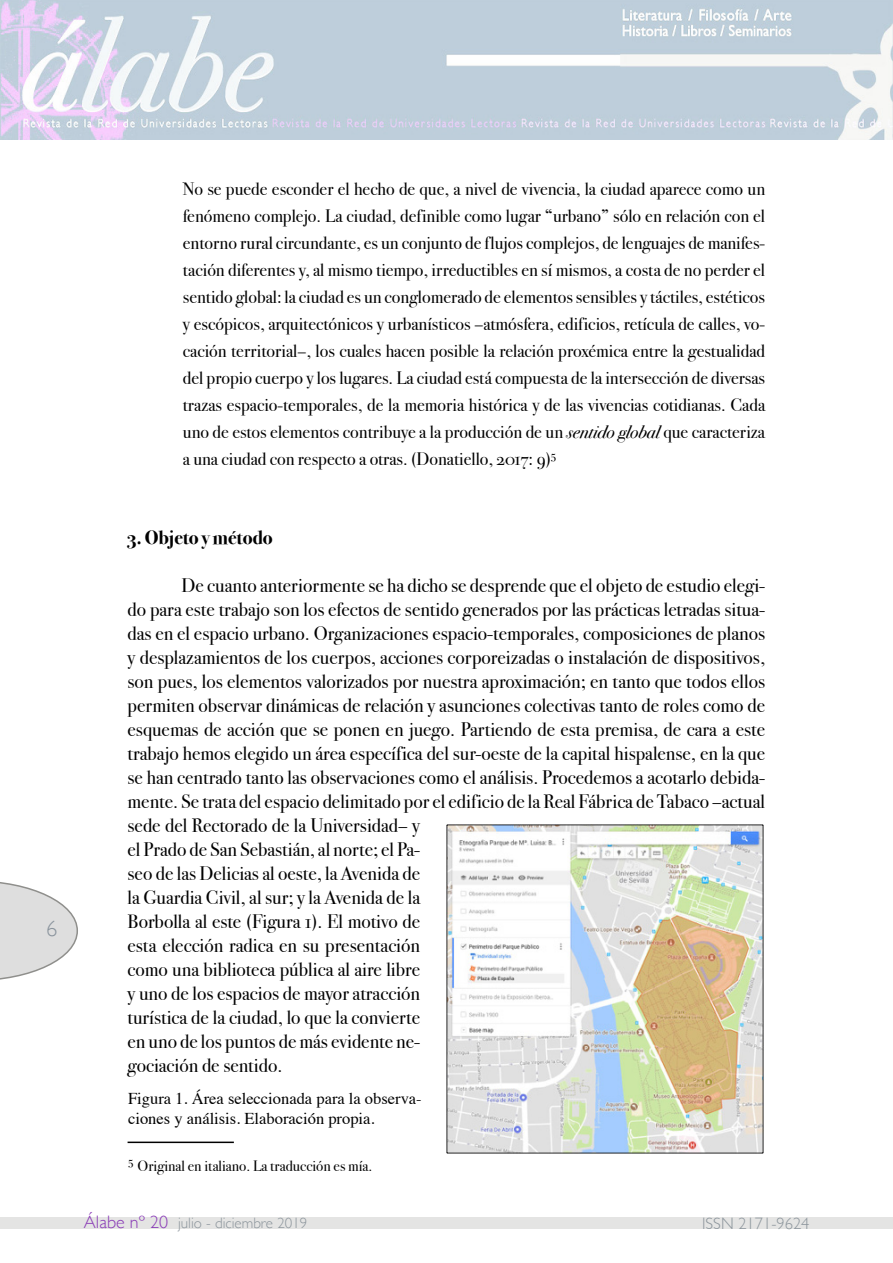
<style>
.page{position:relative;width:893px;height:1263px;background:#fff}
.page>*{position:absolute;margin:0;border:0;box-sizing:border-box;transform-origin:0 0}
.t1{font:300 22.5px "Gill Sans";color:#8a949d}
.t2{font:19.5px/24px "Bodoni Svty Two OSITCTT Book";color:#000}
.t3{font:19.5px "Bodoni Svty Two OSITCTT Bold";color:#000}
.t4{font:18px/27px "Bodoni Svty Two OSITCTT Book";color:#000;text-align:justify}
.t5{font:16.5px/19.8px "Times";color:#000}
.t6{font:300 16.5px "Gill Sans";color:#8c959c}
.t7{font:15px "Bodoni Svty Two OSITCTT Book";color:#000}
.t8{font:300 15px "Gill Sans";color:#8c959c}
.s1{font-family:"Bodoni Svty Two OSITCTT Book It"}
.s2{font-size:18px;color:#893ab6}
</style>
<div class="page">
<svg style="left:0;top:882px;width:78px;height:98px"></svg>
<div style="left:0;top:1218px;width:893px;height:11px;background:#e4e4e3"></div>
<img style="left:0;top:0;width:893px;height:139px">
<hr style="left:128px;top:1141px;width:106px;height:2px;background:#000">
<img style="left:447px;top:824px;width:316px;height:329px">
<p class="t1" style="left:46px;top:911px;width:13px">6</p>
<p class="t4" style="left:183px;top:176px;width:584px">No se puede esconder el hecho de que, a nivel de vivencia, la ciudad aparece como un fenómeno complejo. La ciudad, definible como lugar “urbano” sólo en relación con el entorno rural circundante, es un conjunto de flujos complejos, de lenguajes de manifes&shy;tación diferentes y, al mismo tiempo, irreductibles en sí mismos, a costa de no perder el sentido global: la ciudad es un conglomerado de elementos sensibles y táctiles, estéticos y escópicos, arquitectónicos y urbanísticos –atmósfera, edificios, retícula de calles, vo&shy;cación territorial–, los cuales hacen posible la relación proxémica entre la gestualidad del propio cuerpo y los lugares. La ciudad está compuesta de la intersección de diversas trazas espacio-temporales, de la memoria histórica y de las vivencias cotidianas. Cada uno de estos elementos contribuye a la producción de un <span class="s1">sentido global</span> que caracteriza a una ciudad con respecto a otras. (Donatiello, 2017: 9)<sup>5</sup></p>
<p class="t3" style="left:128px;top:525px;width:147px">3. Objeto y método</p>
<p class="t2" style="left:128px;top:573px;width:639px;text-indent:54px">De cuanto anteriormente se ha dicho se desprende que el objeto de estudio elegi&shy;do para este trabajo son los efectos de sentido generados por las prácticas letradas situa&shy;das en el espacio urbano. Organizaciones espacio-temporales, composiciones de planos y desplazamientos de los cuerpos, acciones corporeizadas o instalación de dispositivos, son pues, los elementos valorizados por nuestra aproximación; en tanto que todos ellos permiten observar dinámicas de relación y asunciones colectivas tanto de roles como de esquemas de acción que se ponen en juego. Partiendo de esta premisa, de cara a este trabajo hemos elegido un área específica del sur-oeste de la capital hispalense, en la que se han centrado tanto las observaciones como el análisis. Procedemos a acotarlo debida&shy;mente. Se trata del espacio delimitado por el edificio de la Real Fábrica de Tabaco –actual sede del Rectorado de la Universidad– y<br>el Prado de San Sebastián, al norte; el Pa-<br>seo de las Delicias al oeste, la Avenida de<br>la Guardia Civil, al sur; y la Avenida de la<br>Borbolla al este (Figura 1). El motivo de<br>esta elección radica en su presentación<br>como una biblioteca pública al aire libre<br>y uno de los espacios de mayor atracción<br>turística de la ciudad, lo que la convierte<br>en uno de los puntos de más evidente ne-<br>gociación de sentido.</p>
<p class="t5" style="left:128px;top:1087px;width:295px">Figura 1. Área seleccionada para la observa&shy;ciones y análisis. Elaboración propia.</p>
<p class="t7" style="left:128px;top:1157px;width:246px"><sup>5</sup> Original en italiano. La traducción es mía.</p>
<p class="t8" style="left:84px;top:1211px;width:225px"><span class="s2">Álabe nº 20</span> julio - diciembre 2019</p>
<p class="t6" style="left:702px;top:1211px;width:109px">ISSN 2171-9624</p>
</div>
